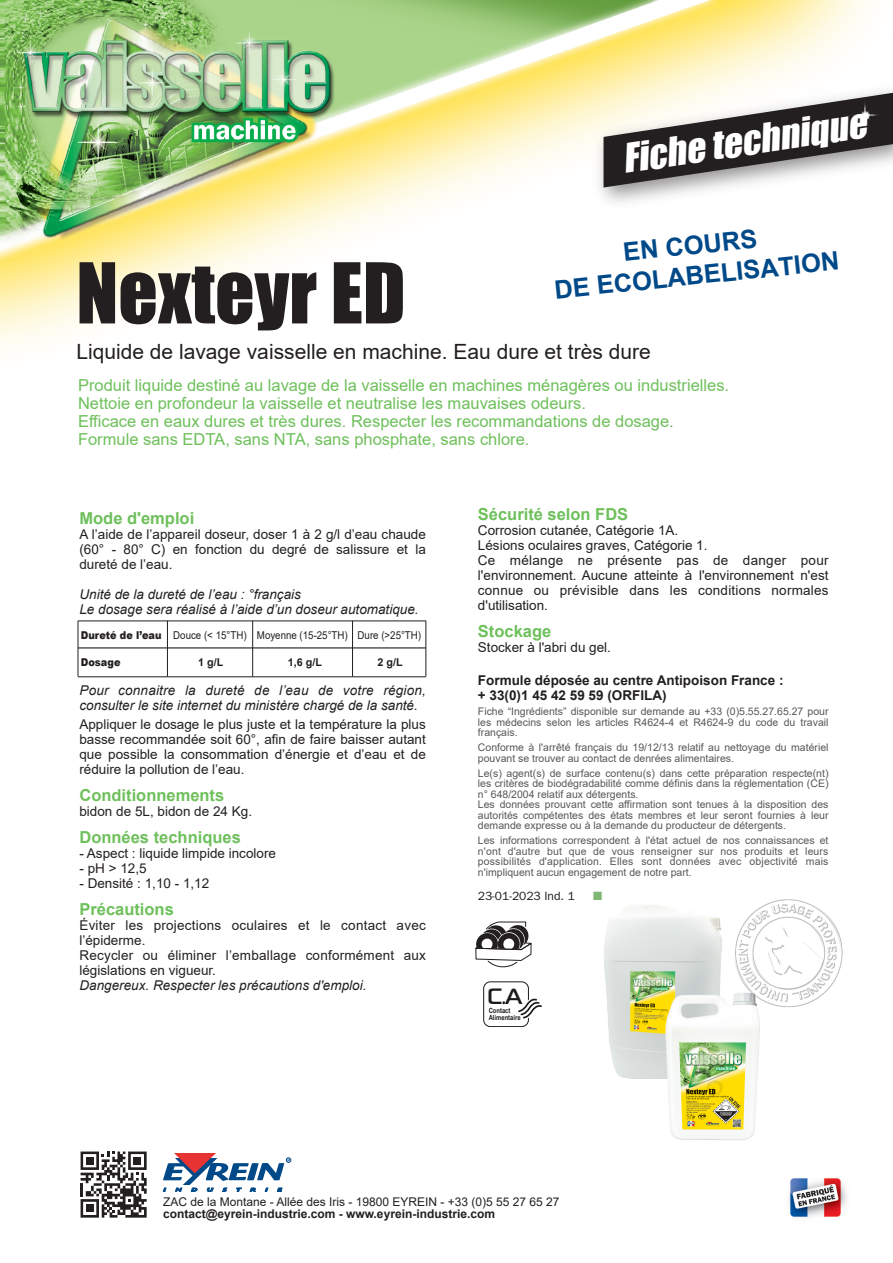
<style>
.page{position:relative;width:893px;height:1263px;background:#fff}
.page>*{position:absolute;margin:0;border:0;box-sizing:border-box;transform-origin:0 0}
.t1{font:77.4px "Impact";color:#231f20}
.t2{font:italic 36.9px "Impact";color:#fff}
.t3{font:31.65px "Sony Sketch EF";color:#1b1b1a;scale:.93 1}
.t4{font:700 25.5px/30.6px "Arial";color:#004988;text-align:center}
.t5{font:21px "Arial";color:#231f20}
.t6{font:16.5px/18px "Arial";color:#6ec05b}
.t7{font:700 16.5px "Arial";color:#6ec05b}
.t8{font:13.5px/15px "Arial";color:#231f20;text-align:justify}
.t9{font:italic 13.5px/15px "Arial";color:#231f20}
.t10{font:700 13.5px/15px "Arial";color:#231f20}
.t11{font:12px "Arial";color:#231f20}
.t12{font:700 12px "Arial";color:#231f20}
.t13{font:12px "Franklin Gothic";color:#1b1b1a}
.t14{font:12px "Zapf Dingbats";color:#80b774}
.t15{font:10.8px "Arial";color:#231f20;scale:.9 1}
.t16{font:900 10.8px "Arial";color:#231f20;scale:.9 1}
.t17{font:700 10.8px "Arial";color:#231f20}
.t18{font:10.5px/10.5px "Arial";color:#57585a;text-align:justify}
.t19{font:700 7.2px/7.2px "Arial Narrow";color:#1b1b1a}
</style>
<div class="page">
<img style="left:0;top:0;width:867px;height:1217px">
<img style="left:575px;top:908px;width:28px;height:239px">
<img style="left:696px;top:980px;width:118px;height:203px">
<img style="left:601px;top:1067px;width:95px;height:150px">
<img style="left:587px;top:76px;width:306px;height:141px">
<svg style="left:603px;top:93px;width:290px;height:95px"></svg>
<svg style="left:78px;top:1149px;width:71px;height:69px"></svg>
<svg style="left:81px;top:1151px;width:66px;height:66px"></svg>
<div style="left:133px;top:1157px;width:8px;height:7px;background:#231f20"></div>
<div style="left:86px;top:1204px;width:8px;height:8px;background:#231f20"></div>
<div style="left:86px;top:1157px;width:8px;height:7px;background:#231f20"></div>
<svg style="left:163px;top:1153px;width:128px;height:38px"></svg>
<img style="left:729px;top:896px;width:118px;height:115px">
<hr style="left:167px;top:621px;width:1px;height:56px;background:#231f20">
<hr style="left:252px;top:621px;width:1px;height:56px;background:#231f20">
<hr style="left:352px;top:621px;width:1px;height:56px;background:#231f20">
<hr style="left:78px;top:647px;width:348px;height:1px;background:#231f20">
<hr style="left:78px;top:676px;width:348px;height:1px;background:#231f20">
<hr style="left:78px;top:621px;width:348px;height:1px;background:#231f20">
<hr style="left:426px;top:621px;width:1px;height:56px;background:#231f20">
<hr style="left:78px;top:621px;width:1px;height:56px;background:#231f20">
<img style="left:603px;top:879px;width:121px;height:200px">
<img style="left:665px;top:992px;width:95px;height:151px">
<div style="left:483px;top:981px;width:46px;height:46px;border:1px solid #1b1b1a;border-radius:7px"></div>
<svg style="left:515px;top:992px;width:28px;height:30px"></svg>
<svg style="left:474px;top:922px;width:59px;height:45px"></svg>
<h2 class="t2" style="left:618px;top:130px;width:248px;rotate:-8deg">Fiche technique</h2>
<h3 class="t4" style="left:550px;top:245px;width:287px;rotate:-6deg">EN COURS<br>DE ECOLABELISATION</h3>
<h1 class="t1" style="left:76px;top:233px;width:331px">Nexteyr ED</h1>
<h3 class="t5" style="left:76px;top:338px;width:576px">Liquide de lavage vaisselle en machine. Eau dure et très dure</h3>
<p class="t6" style="left:78px;top:376px;width:653px">Produit liquide destiné au lavage de la vaisselle en machines ménagères ou industrielles.<br>Nettoie en profondeur la vaisselle et neutralise les mauvaises odeurs.<br>Efficace en eaux dures et très dures. Respecter les recommandations de dosage.<br>Formule sans EDTA, sans NTA, sans phosphate, sans chlore.</p>
<h3 class="t7" style="left:79px;top:506px;width:116px">Mode d'emploi</h3>
<p class="t8" style="left:79px;top:526px;width:348px">A l’aide de l’appareil doseur, doser 1 à 2 g/l d’eau chaude (60° - 80° C) en fonction du degré de salissure et la dureté de l’eau.</p>
<p class="t9" style="left:79px;top:586px;width:341px">Unité de la dureté de l’eau : °français<br>Le dosage sera réalisé à l’aide d’un doseur automatique.</p>
<p class="t16" style="left:81px;top:627px;width:91px">Dureté de l’eau</p>
<p class="t16" style="left:81px;top:655px;width:45px">Dosage</p>
<p class="t17" style="left:198px;top:655px;width:27px">1 g/L</p>
<p class="t17" style="left:288px;top:655px;width:36px">1,6 g/L</p>
<p class="t17" style="left:377px;top:655px;width:27px">2 g/L</p>
<p class="t15" style="left:173px;top:627px;width:277px">Douce (&lt; 15°TH) Moyenne (15-25°TH) Dure (&gt;25°TH)</p>
<p class="t9" style="left:79px;top:682px;width:348px">Pour connaitre la dureté de l’eau de votre région, consulter le site internet du ministère chargé de la santé.</p>
<p class="t8" style="left:79px;top:717px;width:348px">Appliquer le dosage le plus juste et la température la plus basse recommandée soit 60°, afin de faire baisser autant que possible la consommation d’énergie et d’eau et de réduire la pollution de l’eau.</p>
<h3 class="t7" style="left:79px;top:784px;width:146px">Conditionnements</h3>
<p class="t8" style="left:79px;top:804px;width:174px">bidon de 5L, bidon de 24 Kg.</p>
<h3 class="t7" style="left:79px;top:826px;width:163px">Données techniques</h3>
<p class="t8" style="left:79px;top:846px;width:198px">- Aspect : liquide limpide incolore</p>
<p class="t8" style="left:79px;top:861px;width:69px">- pH &gt; 12,5</p>
<p class="t8" style="left:79px;top:876px;width:131px">- Densité : 1,10 - 1,12</p>
<h3 class="t7" style="left:79px;top:898px;width:96px">Précautions</h3>
<p class="t8" style="left:79px;top:918px;width:348px;text-align:left">Éviter les projections oculaires et le contact avec l’épiderme.<br>Recycler ou éliminer l’emballage conformément aux législations en vigueur.</p>
<p class="t9" style="left:79px;top:978px;width:288px">Dangereux. Respecter les précautions d'emploi.</p>
<h3 class="t7" style="left:478px;top:503px;width:152px">Sécurité selon FDS</h3>
<p class="t8" style="left:478px;top:523px;width:352px;text-align:left">Corrosion cutanée, Catégorie 1A.<br>Lésions oculaires graves, Catégorie 1.<br>Ce mélange ne présente pas de danger pour l'environnement. Aucune atteinte à l'environnement n'est connue ou prévisible dans les conditions normales d'utilisation.</p>
<h3 class="t7" style="left:478px;top:620px;width:75px">Stockage</h3>
<p class="t8" style="left:478px;top:640px;width:135px">Stocker à l'abri du gel.</p>
<p class="t10" style="left:478px;top:673px;width:307px">Formule déposée au centre Antipoison France : + 33(0)1 45 42 59 59 (ORFILA)</p>
<p class="t18" style="left:478px;top:706px;width:352px">Fiche “Ingrédients” disponible sur demande au +33 (0)5.55.27.65.27 pour les médecins selon les articles R4624-4 et R4624-9 du code du travail français.</p>
<p class="t18" style="left:478px;top:742px;width:352px">Conforme à l'arrêté français du 19/12/13 relatif au nettoyage du matériel pouvant se trouver au contact de denrées alimentaires.</p>
<p class="t18" style="left:478px;top:768px;width:352px;text-align:left">Le(s) agent(s) de surface contenu(s) dans cette préparation respecte(nt) les critères de biodégradabilité comme définis dans la réglementation (CE) n° 648/2004 relatif aux détergents.<br>Les données prouvant cette affirmation sont tenues à la disposition des autorités compétentes des états membres et leur seront fournies à leur demande expresse ou à la demande du producteur de détergents.</p>
<p class="t18" style="left:478px;top:835px;width:352px">Les informations correspondent à l'état actuel de nos connaissances et n'ont d'autre but que de vous renseigner sur nos produits et leurs possibilités d'application. Elles sont données avec objectivité mais n'impliquent aucun engagement de notre part.</p>
<p class="t13" style="left:478px;top:889px;width:98px">23-01-2023 Ind. 1</p>
<p class="t14" style="left:593px;top:890px;width:11px">■</p>
<h3 class="t3" style="left:487px;top:978px;width:40px">C.A</h3>
<p class="t19" style="left:489px;top:1006px;width:33px">Contact<br>Alimentaire</p>
<p class="t11" style="left:163px;top:1194px;width:398px">ZAC de la Montane - Allée des Iris - 19800 EYREIN - +33 (0)5 55 27 65 27</p>
<p class="t12" style="left:163px;top:1205px;width:333px">contact@eyrein-industrie.com - www.eyrein-industrie.com</p>
</div>
